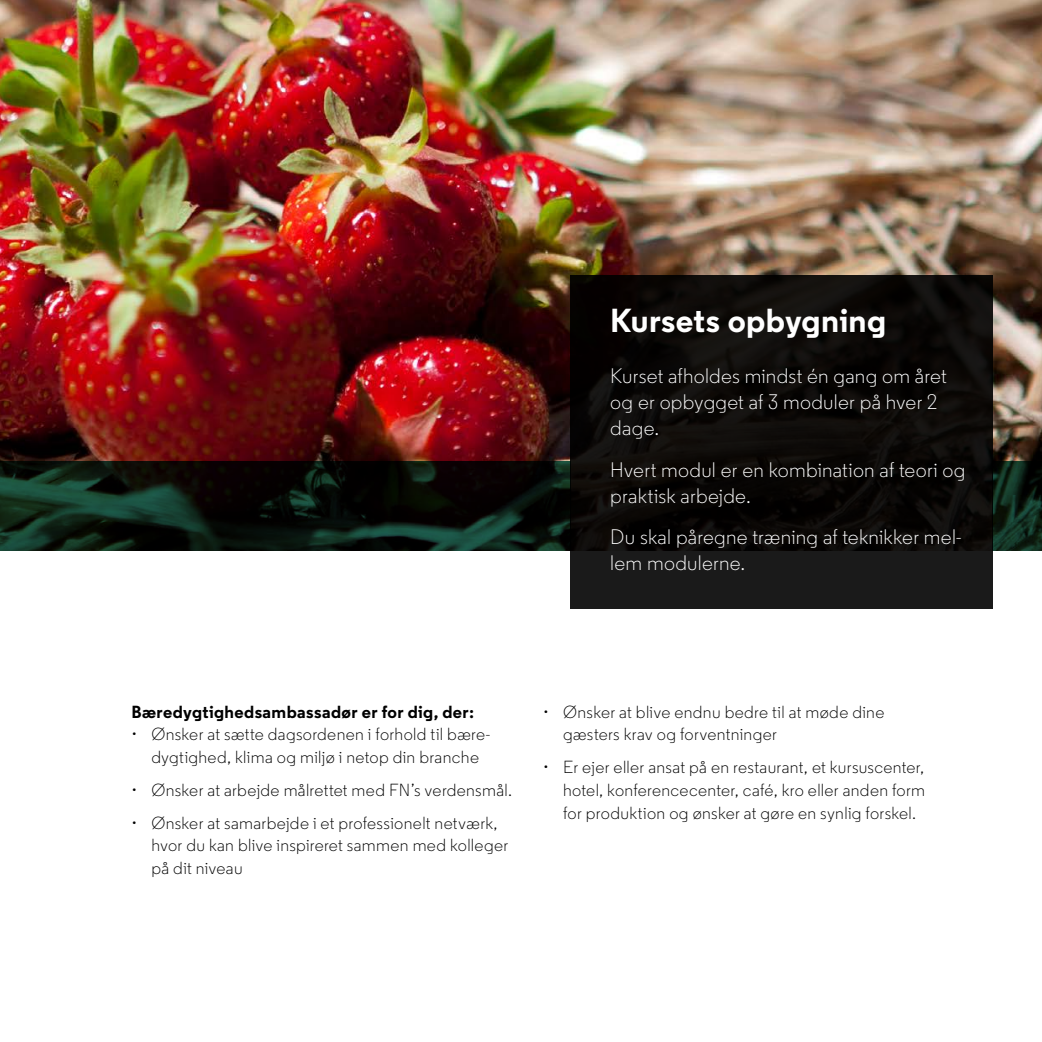
<style>
.page{position:relative;width:1042px;height:1042px;background:#fff}
.page>*{position:absolute;margin:0;border:0;box-sizing:border-box;transform-origin:0 0}
.BOKS_Rubrikoverskrift_-_H3{font:700 33.25px "Regular PRO";letter-spacing:.01em;color:#fff}
.Boks_-_brødtekst{font:300 21px/26.2px "Regular PRO";letter-spacing:.01em;color:#fff}
.Brød_-_P{font:300 17.5px/22.8px "Regular PRO";letter-spacing:.02em;color:#000}
.Mellemrubrik{font:700 17.5px "Regular PRO";letter-spacing:.02em;color:#000}
</style>
<div class="page">
<img style="left:0;top:0;width:1042px;height:461px">
<svg style="left:0;top:461px;width:570px;height:90px"></svg>
<svg style="left:570px;top:275px;width:422px;height:334px;fill:#0d0b08"></svg>
<svg style="left:992px;top:461px;width:50px;height:90px"></svg>
<h2 class="BOKS_Rubrikoverskrift_-_H3" style="left:610px;top:298px;width:277px">Kursets opbygning</h2>
<p class="Boks_-_brødtekst" style="left:610px;top:363px;width:338px">Kurset afholdes mindst én gang om året og er opbygget af 3 moduler på hver 2 dage.</p>
<p class="Boks_-_brødtekst" style="left:610px;top:456px;width:357px">Hvert modul er en kombination af teori og praktisk arbejde.</p>
<p class="Boks_-_brødtekst" style="left:610px;top:524px;width:353px">Du skal påregne træning af teknikker mel&shy;lem modulerne.</p>
<h3 class="Mellemrubrik" style="left:131px;top:700px;width:344px">Bæredygtighedsambassadør er for dig, der:</h3>
<p class="Brød_-_P" style="left:131px;top:723px;width:360px;text-align:center">• Ønsker at sætte dagsordenen i forhold til bære&shy;dygtighed, klima og miljø i netop din branche</p>
<p class="Brød_-_P" style="left:131px;top:778px;width:382px">• Ønsker at arbejde målrettet med FN’s verdensmål.</p>
<p class="Brød_-_P" style="left:151px;top:811px;width:358px;text-indent:-20px">• Ønsker at samarbejde i et professionelt netværk, hvor du kan blive inspireret sammen med kolleger på dit niveau</p>
<p class="Brød_-_P" style="left:563px;top:700px;width:323px;text-indent:-20px">• Ønsker at blive endnu bedre til at møde dine gæsters krav og forventninger</p>
<p class="Brød_-_P" style="left:563px;top:756px;width:363px;text-align:justify;text-indent:-20px">• Er ejer eller ansat på en restaurant, et kursuscenter, hotel, konferencecenter, café, kro eller anden form for produktion og ønsker at gøre en synlig forskel.</p>
</div>
